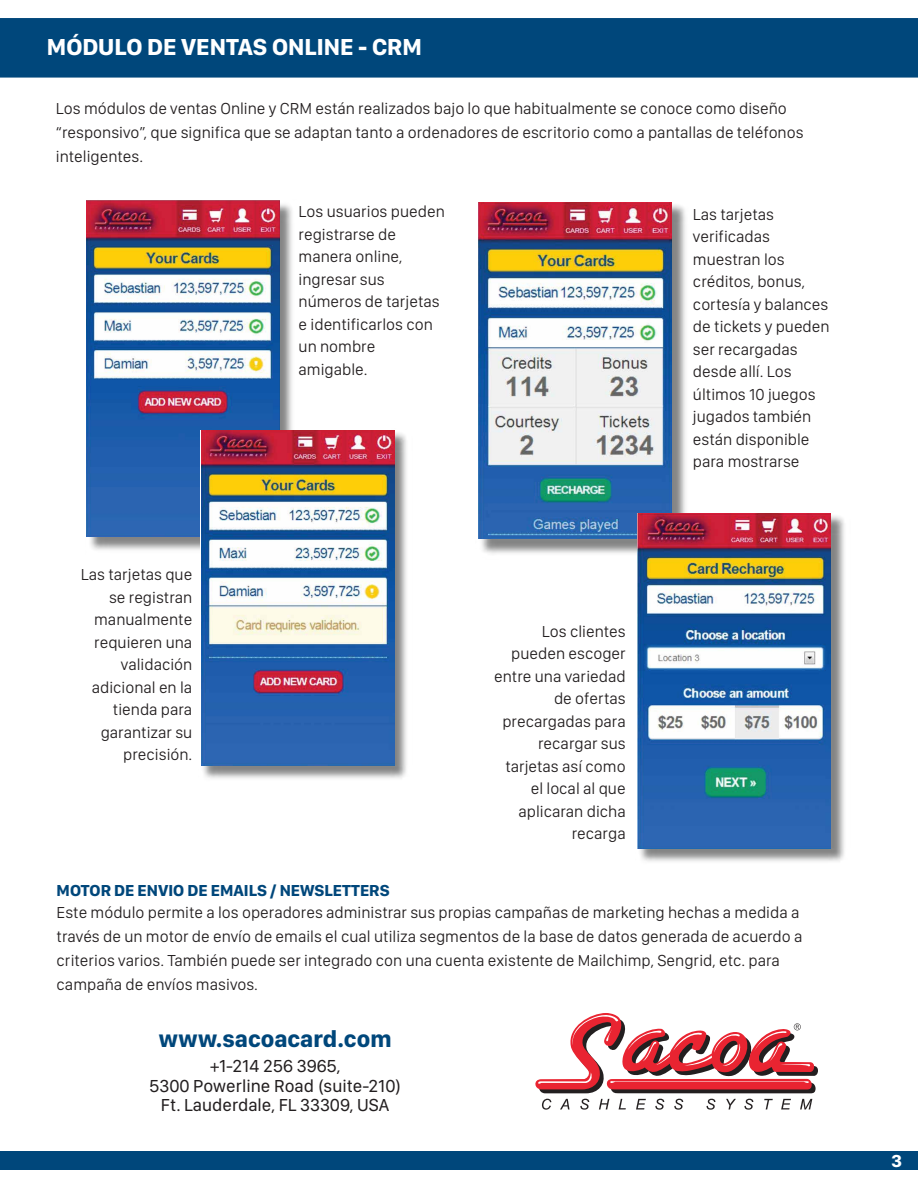
<style>
.page{position:relative;width:918px;height:1188px;background:#fff}
.page>*{position:absolute;margin:0;border:0;box-sizing:border-box;transform-origin:0 0}
.t1{font:700 24px "SF Compact Display";color:#fff}
.t2{font:700 24px "SF Compact Display";color:#00477b}
.t3{font:18px/19.5px "SF Compact Display";color:#231f20;text-align:center}
.t4{font:700 18px "SF Compact Display";color:#fff}
.t5{font:300 16.5px/22.5px "SF Compact Display";color:#231f20}
.t6{font:700 16.5px "SF Compact Display";color:#00477b}
</style>
<div class="page">
<img style="left:86px;top:200px;width:206px;height:350px">
<img style="left:87px;top:201px;width:192px;height:336px">
<img style="left:198px;top:429px;width:209px;height:350px">
<img style="left:202px;top:430px;width:192px;height:336px">
<img style="left:478px;top:205px;width:208px;height:349px">
<img style="left:479px;top:202px;width:193px;height:336px">
<img style="left:636px;top:512px;width:208px;height:350px">
<img style="left:638px;top:514px;width:193px;height:334px">
<svg style="left:542px;top:1099px;width:9px;height:11px"></svg>
<svg style="left:560px;top:1099px;width:9px;height:10px"></svg>
<svg style="left:580px;top:1099px;width:9px;height:11px"></svg>
<svg style="left:599px;top:1099px;width:10px;height:10px"></svg>
<svg style="left:619px;top:1099px;width:7px;height:10px"></svg>
<svg style="left:636px;top:1099px;width:10px;height:10px"></svg>
<svg style="left:655px;top:1099px;width:9px;height:11px"></svg>
<svg style="left:674px;top:1099px;width:9px;height:11px"></svg>
<svg style="left:707px;top:1099px;width:8px;height:11px"></svg>
<svg style="left:726px;top:1099px;width:10px;height:10px"></svg>
<svg style="left:744px;top:1099px;width:9px;height:11px"></svg>
<svg style="left:764px;top:1099px;width:9px;height:10px"></svg>
<svg style="left:781px;top:1099px;width:10px;height:10px"></svg>
<svg style="left:800px;top:1099px;width:12px;height:10px"></svg>
<svg style="left:535px;top:1013px;width:283px;height:80px"></svg>
<div style="left:0;top:18px;width:918px;height:60px;background:#00477b"></div>
<div style="left:0;top:1151px;width:918px;height:19px;background:#00477b"></div>
<h1 class="t1" style="left:47px;top:26px;width:376px">MÓDULO DE VENTAS ONLINE - CRM</h1>
<p class="t5" style="left:56px;top:97px;width:749px;line-height:24px">Los módulos de ventas Online y CRM están realizados bajo lo que habitualmente se conoce como diseño “responsivo”, que significa que se adaptan tanto a ordenadores de escritorio como a pantallas de teléfonos inteligentes.</p>
<p class="t5" style="left:299px;top:200px;width:148px">Los usuarios pueden registrarse de manera online, ingresar sus números de tarjetas e identificarlos con un nombre amigable.</p>
<p class="t5" style="left:81px;top:563px;width:113px;text-align:right">Las tarjetas que se registran manualmente requieren una validación adicional en la tienda para garantizar su precisión.</p>
<p class="t6" style="left:57px;top:876px;width:335px">MOTOR DE ENVIO DE EMAILS / NEWSLETTERS</p>
<p class="t5" style="left:494px;top:620px;width:133px;text-align:right">Los clientes pueden escoger entre una variedad de ofertas precargadas para recargar sus tarjetas así como el local al que aplicaran dicha recarga</p>
<p class="t5" style="left:693px;top:203px;width:138px">Las tarjetas verificadas muestran los créditos, bonus, cortesía y balances de tickets y pueden ser recargadas desde allí. Los últimos 10 juegos jugados también están disponible para mostrarse</p>
<p class="t5" style="left:57px;top:900px;width:747px;line-height:24px">Este módulo permite a los operadores administrar sus propias campañas de marketing hechas a medida a través de un motor de envío de emails el cual utiliza segmentos de la base de datos generada de acuerdo a criterios varios. También puede ser integrado con una cuenta existente de Mailchimp, Sengrid, etc. para campaña de envíos masivos.</p>
<h1 class="t2" style="left:159px;top:1017px;width:234px">www.sacoacard.com</h1>
<p class="t3" style="left:149px;top:1056px;width:254px">+1-214 256 3965,<br>5300 Powerline Road (suite-210)<br>Ft. Lauderdale, FL 33309, USA</p>
<p class="t4" style="left:891px;top:1145px;width:12px">3</p>
</div>
